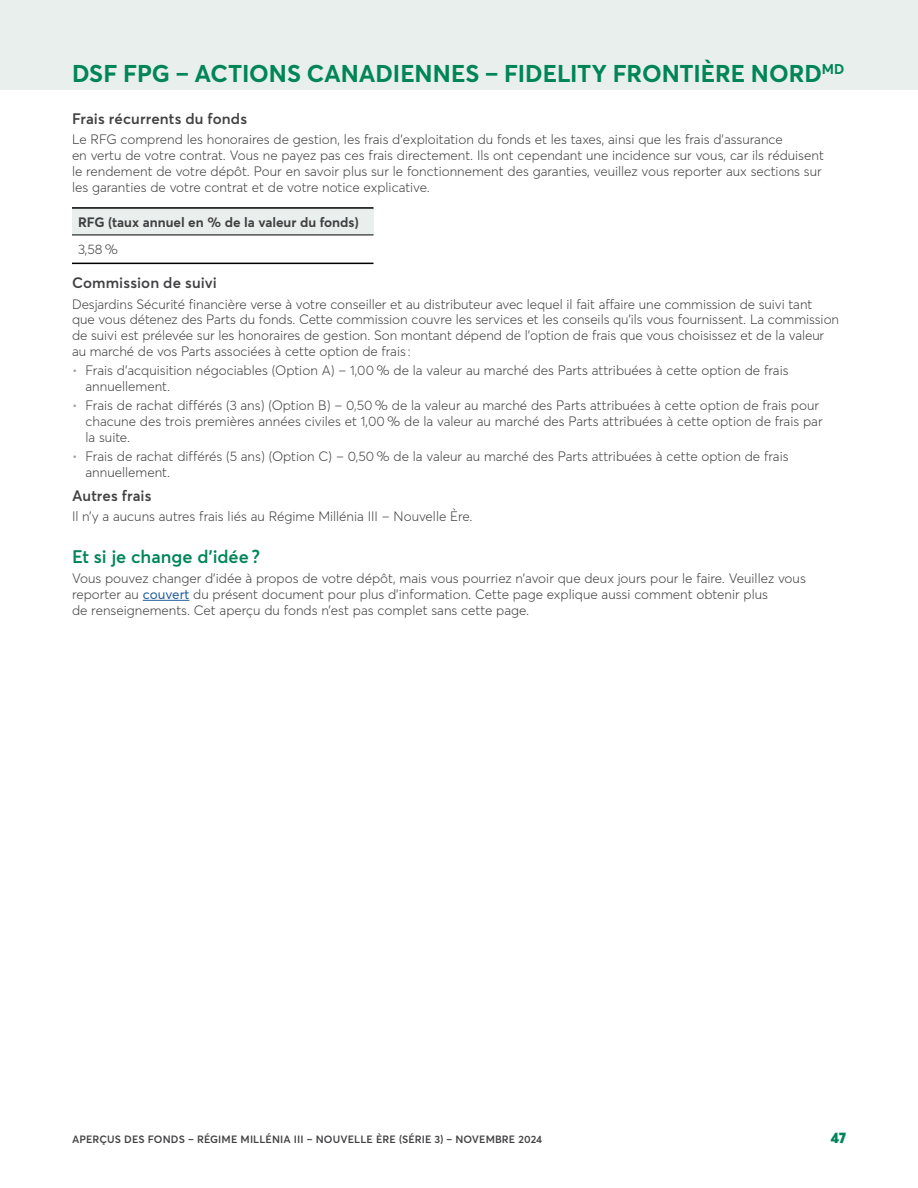
<style>
.page{position:relative;width:918px;height:1188px;background:#fff}
.page>*{position:absolute;margin:0;border:0;box-sizing:border-box;transform-origin:0 0}
.t1{font:700 24px "Averta";letter-spacing:-.005em;color:#008557}
.t2{font:600 18px "Averta";color:#008557}
.t3{font:600 15px "Averta";letter-spacing:.005em;color:#414042}
.t4{font:900 15px "Averta";color:#008557}
.TD{font:300 13.5px/15.9px "Averta";color:#414042}
.TH{font:700 13.5px "Averta";color:#414042}
.t5{font:600 10.5px "Averta";letter-spacing:.01em;color:#414042}
.s1{color:#9d9fa2}
.s2{font-weight:400;color:#215e9e}
</style>
<div class="page">
<hr style="left:143px;top:600px;width:46px;height:1px;background:#215e9e">
<div style="left:72px;top:208px;width:302px;height:27px;background:#e8efed"></div>
<hr style="left:72px;top:207px;width:302px;height:2px;background:#000">
<hr style="left:72px;top:235px;width:302px;height:1px;background:#000">
<hr style="left:72px;top:263px;width:302px;height:1px;background:#000">
<div style="left:0;top:0;width:918px;height:90px;background:#e8efed"></div>
<h1 class="t1" style="left:72px;top:58px;width:774px">DSF FPG – ACTIONS CANADIENNES – FIDELITY FRONTIÈRE NORD<sup>MD</sup></h1>
<h4 class="t3" style="left:72px;top:109px;width:177px">Frais récurrents du fonds</h4>
<p class="TD" style="left:72px;top:132px;width:753px">Le RFG comprend les honoraires de gestion, les frais d’exploitation du fonds et les taxes, ainsi que les frais d’assurance<br>en vertu de votre contrat. Vous ne payez pas ces frais directement. Ils ont cependant une incidence sur vous, car ils réduisent le rendement de votre dépôt. Pour en savoir plus sur le fonctionnement des garanties, veuillez vous reporter aux sections sur les garanties de votre contrat et de votre notice explicative.</p>
<p class="TH" style="left:78px;top:213px;width:282px">RFG (taux annuel en % de la valeur du fonds)</p>
<p class="TD" style="left:78px;top:242px;width:42px">3,58 %</p>
<h4 class="t3" style="left:72px;top:273px;width:147px">Commission de suivi</h4>
<p class="TD" style="left:72px;top:296px;width:769px">Desjardins Sécurité financière verse à votre conseiller et au distributeur avec lequel il fait affaire une commission de suivi tant<br>que vous détenez des Parts du fonds. Cette commission couvre les services et les conseils qu’ils vous fournissent. La commission de suivi est prélevée sur les honoraires de gestion. Son montant dépend de l’option de frais que vous choisissez et de la valeur au marché de vos Parts associées à cette option de frais :</p>
<p class="TD" style="left:86px;top:362px;width:705px;text-indent:-14px"><span class="s1">•</span> Frais d’acquisition négociables (Option A) – 1,00 % de la valeur au marché des Parts attribuées à cette option de frais annuellement.</p>
<p class="TD" style="left:86px;top:397px;width:739px;text-indent:-14px"><span class="s1">•</span> Frais de rachat différés (3 ans) (Option B) – 0,50 % de la valeur au marché des Parts attribuées à cette option de frais pour chacune des trois premières années civiles et 1,00 % de la valeur au marché des Parts attribuées à cette option de frais par la suite.</p>
<p class="TD" style="left:86px;top:448px;width:705px;text-indent:-14px"><span class="s1">•</span> Frais de rachat différés (5 ans) (Option C) – 0,50 % de la valeur au marché des Parts attribuées à cette option de frais annuellement.</p>
<h4 class="t3" style="left:72px;top:486px;width:81px">Autres frais</h4>
<p class="TD" style="left:72px;top:508px;width:402px">Il n’y a aucuns autres frais liés au Régime Millénia III – Nouvelle Ère.</p>
<h3 class="t2" style="left:72px;top:545px;width:190px">Et si je change d’idée ?</h3>
<p class="TD" style="left:72px;top:571px;width:735px">Vous pouvez changer d’idée à propos de votre dépôt, mais vous pourriez n’avoir que deux jours pour le faire. Veuillez vous reporter au <span class="s2">couvert</span> du présent document pour plus d’information. Cette page explique aussi comment obtenir plus<br>de renseignements. Cet aperçu du fonds n’est pas complet sans cette page.</p>
<p class="t5" style="left:72px;top:1133px;width:472px">APERÇUS DES FONDS – RÉGIME MILLÉNIA III – NOUVELLE ÈRE (SÉRIE 3) – NOVEMBRE 2024</p>
<p class="t4" style="left:831px;top:1128px;width:17px">47</p>
</div>
